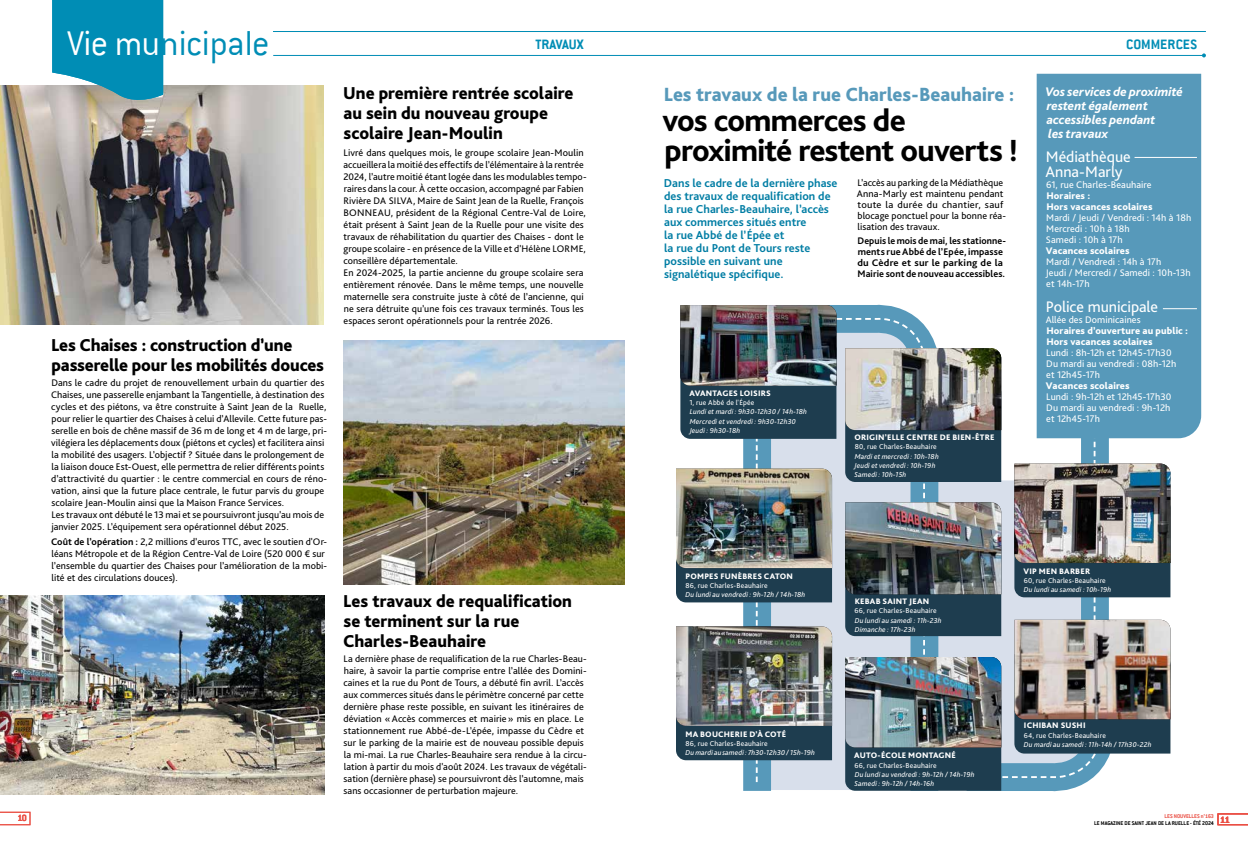
<style>
.page{position:relative;width:1248px;height:851px;background:#fff}
.page>*{position:absolute;margin:0;border:0;box-sizing:border-box;transform-origin:0 0}
.t1{font:300 38px "Conduit ITC";letter-spacing:-.01em;color:#008db5}
.t2{font:700 38px "Conduit ITC";color:#fff}
.t3{font:800 32px/30px "Bliss Pro";letter-spacing:-.025em;color:#000}
.t4{font:800 20px "Bliss Pro";color:#5799ba}
.t5{font:800 18px/20px "Bliss Pro";color:#000}
.t6{font:16px/15px "Bliss Pro";letter-spacing:-.005em;color:#fff}
.t7{font:700 15px "Conduit ITC";color:#008db5}
.t8{font:italic 800 13px/14px "Bliss Pro";color:#fff}
.t9{font:700 12px/13px "Bliss Pro";color:#007da4}
.t10{font:10px/12px "Bliss Pro";letter-spacing:.005em;color:#000}
.t11{font:10px/11px "Bliss Pro";letter-spacing:.005em;color:#fff}
.t12{font:700 10px/11px "Bliss Pro";letter-spacing:.01em;color:#000}
.t13{font:800 10px/11px "Bliss Pro";letter-spacing:.005em;color:#fff}
.t14{font:700 10px "Conduit ITC";color:#ea4f44}
.t15{font:800 8.3px "Bliss Pro";letter-spacing:.025em;color:#fff}
.t16{font:italic 7.5px/9.2px "Bliss Pro";letter-spacing:.015em;color:#fff}
.t17{font:7.5px "Bliss Pro";letter-spacing:.015em;color:#fff}
.t18{font:700 6px "Conduit ITC";color:#000}
.t19{font:700 6px "Conduit ITC";color:#ea4f44}
.s1{color:#fff}
.s2{font-weight:700}
</style>
<div class="page">
<img style="left:0;top:86px;width:323px;height:238px">
<div style="left:1036px;top:74px;width:164px;height:364px;background:#5799ba"></div>
<hr style="left:273px;top:31px;width:932px;height:1px;background:#008db5">
<hr style="left:273px;top:55px;width:930px;height:1px;background:#008db5">
<svg style="left:1217px;top:813px;width:30px;height:11px"></svg>
<svg style="left:52px;top:0;width:111px;height:106px;background:#2094b4"></svg>
<svg style="left:0;top:811px;width:30px;height:13px"></svg>
<img style="left:676px;top:291px;width:494px;height:501px">
<img style="left:845px;top:657px;width:156px;height:90px">
<hr style="left:1134px;top:157px;width:62px;height:1px;background:#fff">
<hr style="left:1162px;top:308px;width:34px;height:1px;background:#fff">
<img style="left:0;top:595px;width:325px;height:199px">
<img style="left:343px;top:340px;width:281px;height:244px">
<p class="t14" style="left:17px;top:812px;width:11px">10</p>
<h1 class="t1" style="left:67px;top:23px;width:204px"><span class="s1">Vie mu</span>nicipale</h1>
<h3 class="t7" style="left:535px;top:35px;width:50px">TRAVAUX</h3>
<h1 class="t2" style="left:81px;top:32px;width:73px">l’info</h1>
<h3 class="t5" style="left:51px;top:335px;width:274px">Les Chaises : construction d’une passerelle pour les mobilités douces</h3>
<p class="t10" style="left:51px;top:376px;width:277px">Dans le cadre du projet de renouvellement urbain du quartier des Chaises, une passerelle enjambant la Tangentielle, à destination des cycles et des piétons, va être construite à Saint Jean de la Ruelle, pour relier le quartier des Chaises à celui d’Allevile. Cette future pas&shy;serelle en bois de chêne massif de 36 m de long et 4 m de large, pri&shy;vilégiera les déplacements doux (piétons et cycles) et facilitera ainsi la mobilité des usagers. L’objectif ? Située dans le prolongement de la liaison douce Est-Ouest, elle permettra de relier différents points d’attractivité du quartier : le centre commercial en cours de réno&shy;vation, ainsi que la future place centrale, le futur parvis du groupe scolaire Jean-Moulin ainsi que la Maison France Services.<br>Les travaux ont débuté le 13 mai et se poursuivront jusqu’au mois de janvier 2025. L’équipement sera opérationnel début 2025.</p>
<p class="t10" style="left:51px;top:535px;width:277px"><span class="s2">Coût de l’opération :</span> 2,2 millions d’euros TTC, avec le soutien d'Or&shy;léans Métropole et de la Région Centre-Val de Loire (520 000 € sur l’ensemble du quartier des Chaises pour l’amélioration de la mobi&shy;lité et des circulations douces).</p>
<h3 class="t5" style="left:343px;top:82px;width:232px">Une première rentrée scolaire au sein du nouveau groupe scolaire Jean-Moulin</h3>
<p class="t10" style="left:343px;top:147px;width:245px">Livré dans quelques mois, le groupe scolaire Jean-Moulin accueillera la moitié des effectifs de l’élémentaire à la rentrée 2024, l’autre moitié étant logée dans les modulables tempo&shy;raires dans la cour. À cette occasion, accompagné par Fabien Rivière DA SILVA, Maire de Saint Jean de la Ruelle, François BONNEAU, président de la Régional Centre-Val de Loire, était présent à Saint Jean de la Ruelle pour une visite des travaux de réhabilitation du quartier des Chaises - dont le groupe scolaire - en présence de la Ville et d'Hélène LORME, conseillère départementale.<br>En 2024-2025, la partie ancienne du groupe scolaire sera entièrement rénovée. Dans le même temps, une nouvelle maternelle sera construite juste à côté de l’ancienne, qui ne sera détruite qu’une fois ces travaux terminés. Tous les espaces seront opérationnels pour la rentrée 2026.</p>
<h3 class="t5" style="left:343px;top:590px;width:230px">Les travaux de requalification se terminent sur la rue<br>Charles-Beauhaire</h3>
<p class="t10" style="left:343px;top:652px;width:245px">La dernière phase de requalification de la rue Charles-Beau&shy;haire, à savoir la partie comprise entre l’allée des Domini&shy;caines et la rue du Pont de Tours, a débuté fin avril. L’accès aux commerces situés dans le périmètre concerné par cette dernière phase reste possible, en suivant les itinéraires de déviation «Accès commerces et mairie» mis en place. Le stationnement rue Abbé-de-L’épée, impasse du Cèdre et sur le parking de la mairie est de nouveau possible depuis la mi-mai. La rue Charles-Beauhaire sera rendue à la circu&shy;lation à partir du mois d'août 2024. Les travaux de végétali&shy;sation (dernière phase) se poursuivront dès l’automne, mais sans occasionner de perturbation majeure.</p>
<h3 class="t4" style="left:663px;top:82px;width:352px">Les travaux de la rue Charles-Beauhaire :</h3>
<h2 class="t3" style="left:662px;top:104px;width:357px">vos commerces de proximité restent ouverts !</h2>
<p class="t9" style="left:664px;top:176px;width:175px">Dans le cadre de la dernière phase des travaux de requalification de la rue Charles-Beauhaire, l’accès aux commerces situés entre<br>la rue Abbé de l’Épée et<br>la rue du Pont de Tours reste possible en suivant une signalétique spécifique.</p>
<p class="t10" style="left:856px;top:177px;width:151px;line-height:11px">L’accès au parking de la Médiathèque<br>Anna-Marly est maintenu pendant toute la durée du chantier, sauf blocage ponctuel pour la bonne réa&shy;lisation des travaux.</p>
<p class="t12" style="left:857px;top:234px;width:150px">Depuis le mois de mai, les stationne&shy;ments rue Abbé de l’Epée, impasse du Cèdre et sur le parking de la Mairie sont de nouveau accessibles.</p>
<p class="t15" style="left:689px;top:388px;width:83px">AVANTAGES LOISIRS</p>
<p class="t17" style="left:689px;top:398px;width:66px">1, rue Abbé de l'Épée</p>
<p class="t16" style="left:689px;top:407px;width:119px">Lundi et mardi : 9h30-12h30 / 14h-18h<br>Mercredi et vendredi : 9h30-12h30<br>Jeudi : 9h30-18h</p>
<p class="t15" style="left:854px;top:432px;width:141px">ORIGIN’ELLE CENTRE DE BIEN-ÊTRE</p>
<p class="t17" style="left:854px;top:442px;width:84px">80, rue Charles-Beauhaire</p>
<p class="t16" style="left:854px;top:451px;width:86px">Mardi et mercredi : 10h-18h<br>Jeudi et vendredi : 10h-19h<br>Samedi : 10h-15h</p>
<h3 class="t7" style="left:1125px;top:35px;width:72px">COMMERCES</h3>
<h3 class="t8" style="left:1045px;top:85px;width:139px">Vos services de proximité restent également accessibles pendant<br>les travaux</h3>
<h3 class="t6" style="left:1045px;top:149px;width:87px">Médiathèque<br>Anna-Marly</h3>
<p class="t11" style="left:1045px;top:179px;width:107px">61, rue Charles-Beauhaire</p>
<p class="t13" style="left:1046px;top:190px;width:108px">Horaires :<br>Hors vacances scolaires</p>
<p class="t11" style="left:1045px;top:212px;width:147px">Mardi / Jeudi / Vendredi : 14h à 18h<br>Mercredi : 10h à 18h<br>Samedi : 10h à 17h</p>
<p class="t13" style="left:1045px;top:245px;width:85px">Vacances scolaires</p>
<p class="t11" style="left:1045px;top:256px;width:146px">Mardi / Vendredi : 14h à 17h<br>Jeudi / Mercredi / Samedi : 10h-13h et 14h-17h</p>
<h3 class="t6" style="left:1045px;top:299px;width:114px">Police municipale</h3>
<p class="t11" style="left:1045px;top:314px;width:96px">Allée des Dominicaines</p>
<p class="t13" style="left:1046px;top:325px;width:143px">Horaires d’ouverture au public :<br>Hors vacances scolaires</p>
<p class="t11" style="left:1046px;top:347px;width:131px">Lundi : 8h-12h et 12h45-17h30<br>Du mardi au vendredi : 08h-12h et 12h45-17h</p>
<p class="t13" style="left:1045px;top:380px;width:85px">Vacances scolaires</p>
<p class="t11" style="left:1046px;top:391px;width:127px;text-align:justify">Lundi : 9h-12h et 12h45-17h30<br>Du mardi au vendredi : 9h-12h et 12h45-17h</p>
<p class="t15" style="left:685px;top:571px;width:109px">POMPES FUNÈBRES CATON</p>
<p class="t17" style="left:685px;top:581px;width:84px">86, rue Charles-Beauhaire</p>
<p class="t16" style="left:685px;top:590px;width:121px">Du lundi au vendredi : 9h-12h / 14h-18h</p>
<p class="t15" style="left:685px;top:728px;width:102px">MA BOUCHERIE D’À COTÉ</p>
<p class="t17" style="left:685px;top:738px;width:84px">86, rue Charles-Beauhaire</p>
<p class="t16" style="left:685px;top:747px;width:131px">Du mardi au samedi : 7h30-12h30 / 15h-19h</p>
<p class="t15" style="left:854px;top:596px;width:76px">KEBAB SAINT JEAN</p>
<p class="t17" style="left:854px;top:606px;width:83px">66, rue Charles-Beauhaire</p>
<p class="t16" style="left:854px;top:615px;width:88px">Du lundi au samedi : 11h-23h<br>Dimanche : 17h-23h</p>
<p class="t15" style="left:854px;top:750px;width:103px">AUTO-ÉCOLE MONTAGNÉ</p>
<p class="t17" style="left:854px;top:760px;width:83px">66, rue Charles-Beauhaire</p>
<p class="t16" style="left:854px;top:769px;width:121px">Du lundi au vendredi : 9h-12h / 14h-19h<br>Samedi : 9h-12h / 14h-16h</p>
<p class="t15" style="left:1023px;top:566px;width:68px">VIP MEN BARBER</p>
<p class="t17" style="left:1023px;top:576px;width:83px">60, rue Charles-Beauhaire</p>
<p class="t16" style="left:1023px;top:585px;width:89px">Du lundi au samedi : 10h-19h</p>
<p class="t15" style="left:1023px;top:720px;width:63px">ICHIBAN SUSHI</p>
<p class="t17" style="left:1023px;top:730px;width:84px">64, rue Charles-Beauhaire</p>
<p class="t16" style="left:1023px;top:739px;width:129px">Du mardi au samedi : 11h-14h / 17h30-22h</p>
<p class="t19" style="left:1164px;top:812px;width:51px">LES NOUVELLES n°163</p>
<p class="t18" style="left:1094px;top:819px;width:121px">LE MAGAZINE DE SAINT JEAN DE LA RUELLE - ÉTÉ 2024</p>
<p class="t14" style="left:1219px;top:813px;width:11px">11</p>
</div>
